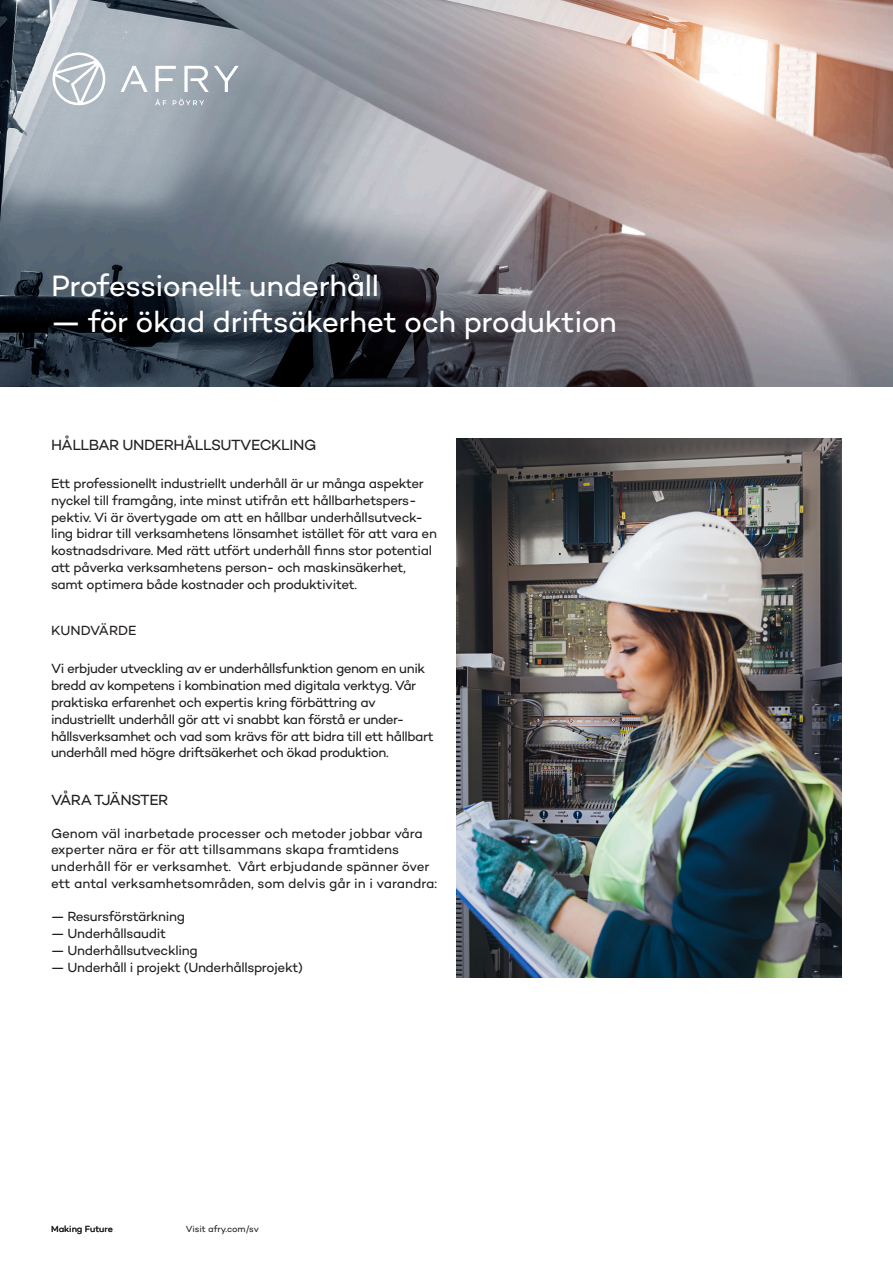
<style>
.page{position:relative;width:893px;height:1263px;background:#fff}
.page>*{position:absolute;margin:0;border:0;box-sizing:border-box;transform-origin:0 0}
.Rubrik{font:30px "Campton";letter-spacing:-.015em;color:#fff}
.Ingress{font:15px "Campton";letter-spacing:-.03em;color:#231f20}
.Brödtext{font:15px "Campton";letter-spacing:-.035em;color:#231f20}
.Brödtext-2{font:13.5px/16.8px "Campton";letter-spacing:-.03em;color:#231f20}
.Brödtext-3{font:13.5px/16.6px "Campton";letter-spacing:-.005em;color:#231f20}
.Ingress-2{font:13.5px "Campton";color:#231f20}
.Ingress-3{font:9px "Campton";color:#231f20}
</style>
<div class="page">
<img style="left:0;top:0;width:893px;height:387px">
<svg style="left:155px;top:66px;width:21px;height:26px"></svg>
<svg style="left:121px;top:66px;width:27px;height:26px"></svg>
<svg style="left:184px;top:66px;width:55px;height:26px"></svg>
<svg style="left:173px;top:99px;width:31px;height:6px"></svg>
<svg style="left:155px;top:99px;width:11px;height:6px"></svg>
<svg style="left:51px;top:51px;width:58px;height:56px"></svg>
<img style="left:456px;top:438px;width:386px;height:539px">
<p class="Rubrik" style="left:51px;top:267px;width:330px">Professionellt underhåll</p>
<p class="Rubrik" style="left:51px;top:303px;width:567px">— för ökad driftsäkerhet och produktion</p>
<p class="Ingress" style="left:51px;top:435px;width:267px">HÅLLBAR UNDERHÅLLSUTVECKLING</p>
<p class="Brödtext-2" style="left:51px;top:475px;width:387px">Ett professionellt industriellt underhåll är ur många aspekter nyckel till framgång, inte minst utifrån ett hållbarhetspers&shy;pektiv. Vi är övertygade om att en hållbar underhållsutveck&shy;ling bidrar till verksamhetens lönsamhet istället för att vara en kostnadsdrivare. Med rätt utfört underhåll finns stor potential att påverka verksamhetens person- och maskinsäkerhet, samt optimera både kostnader och produktivitet.</p>
<p class="Ingress-2" style="left:51px;top:622px;width:87px">KUNDVÄRDE</p>
<p class="Brödtext-2" style="left:51px;top:660px;width:384px">Vi erbjuder utveckling av er underhållsfunktion genom en unik bredd av kompetens i kombination med digitala verktyg. Vår praktiska erfarenhet och expertis kring förbättring av industriellt underhåll gör att vi snabbt kan förstå er under&shy;hållsverksamhet och vad som krävs för att bidra till ett hållbart underhåll med högre driftsäkerhet och ökad produktion.</p>
<p class="Brödtext" style="left:51px;top:790px;width:119px">VÅRA TJÄNSTER</p>
<p class="Brödtext-3" style="left:51px;top:825px;width:388px">Genom väl inarbetade processer och metoder jobbar våra experter nära er för att tillsammans skapa framtidens underhåll för er verksamhet. Vårt erbjudande spänner över ett antal verksamhetsområden, som delvis går in i varandra:</p>
<p class="Brödtext-2" style="left:51px;top:908px;width:136px">— Resursförstärkning</p>
<p class="Brödtext-2" style="left:51px;top:925px;width:117px">— Underhållsaudit</p>
<p class="Brödtext-2" style="left:51px;top:941px;width:148px">— Underhållsutveckling</p>
<p class="Brödtext-2" style="left:51px;top:958px;width:253px">— Underhåll i projekt (Underhållsprojekt)</p>
<p class="Ingress-3" style="left:51px;top:1223px;width:63px">Making Future</p>
<p class="Ingress-3" style="left:186px;top:1223px;width:75px">Visit afry.com/sv</p>
</div>
